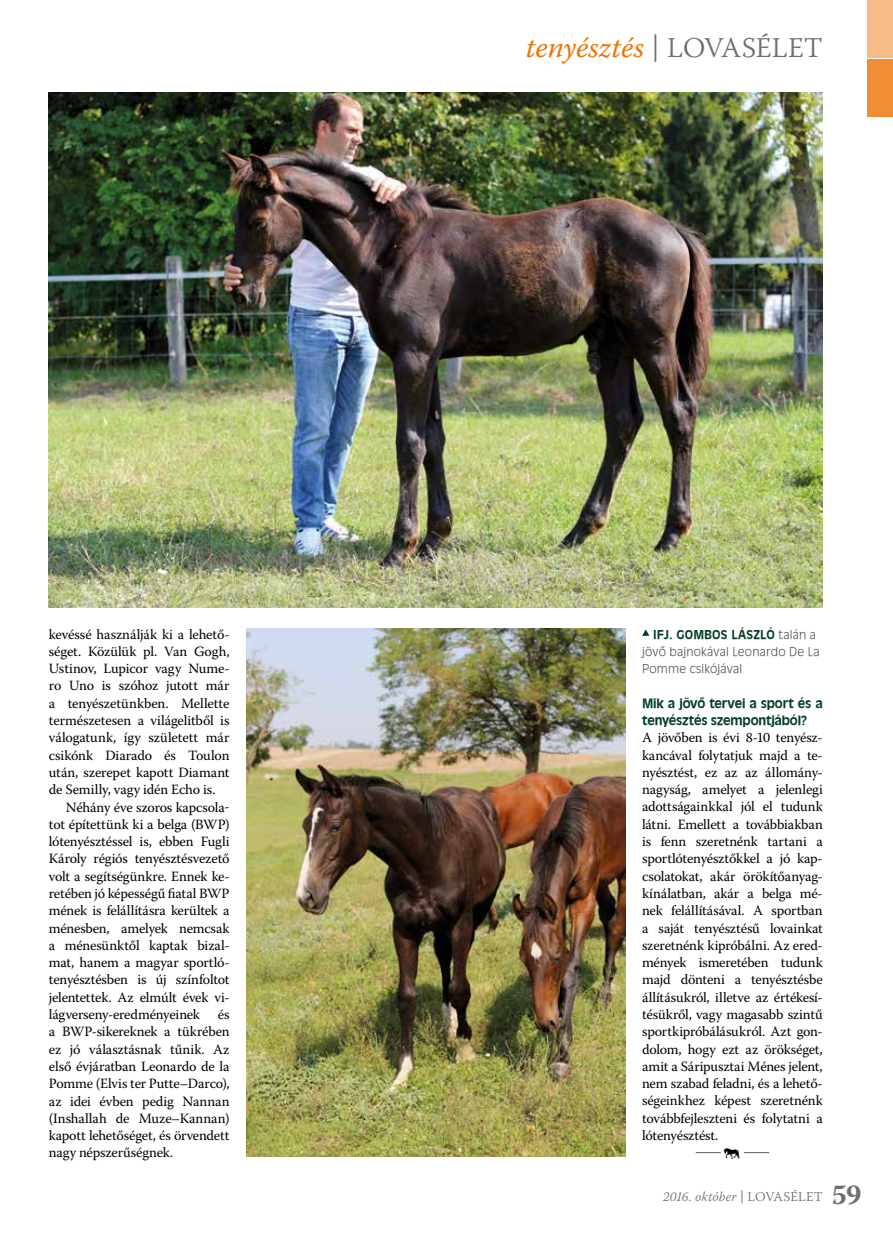
<style>
.page{position:relative;width:893px;height:1234px;background:#fff}
.page>*{position:absolute;margin:0;border:0;box-sizing:border-box;transform-origin:0 0}
.t1{font:italic 29.25px "Warnock Pro";letter-spacing:.005em;color:#ee7203}
.t2{font:14.1px/17.2px "Warnock Pro";letter-spacing:-.015em;color:#000;text-align:justify}
.t3{font:14.1px "DJ Horses 1";color:#000}
.t4{font:italic 300 13.35px "Warnock Pro";letter-spacing:.015em;color:#706f6f}
.t5{font:12.6px/17.2px "Incised 901 PFL Bold";letter-spacing:-.015em;color:#043e22}
.t6{font:12px/17.2px "Incised 901 Lt PFL Normal";letter-spacing:.015em;color:#575756}
.t7{font:12px "Incised 901 PFL Bold";letter-spacing:.015em;color:#043e22}
.s1{font-weight:300;font-style:normal;font-size:28.5px;color:#706f6f}
.s2{font-family:"Incised 901 Lt PFL Normal";color:#575756}
.s3{font-weight:400;font-style:normal;font-size:13.5px}
.s4{font-style:normal;font-size:13.5px}
.s5{font-weight:700;font-style:normal;font-size:28.5px}
</style>
<div class="page">
<div style="left:867px;top:60px;width:26px;height:57px;background:#f18e35"></div>
<div style="left:867px;top:0;width:26px;height:57px;background:#f6bb86"></div>
<svg style="left:696px;top:1152px;width:25px;height:1px"></svg>
<svg style="left:744px;top:1152px;width:25px;height:1px"></svg>
<img style="left:247px;top:628px;width:378px;height:528px">
<img style="left:49px;top:92px;width:774px;height:515px">
<svg style="left:642px;top:629px;width:7px;height:6px"></svg>
<p class="t2" style="left:49px;top:625px;width:182px">kevéssé használják ki a lehető-</p>
<p class="t2" style="left:49px;top:642px;width:182px">séget. Közülük pl. Van Gogh,</p>
<p class="t2" style="left:49px;top:659px;width:182px">Ustinov, Lupicor vagy Nume-</p>
<p class="t2" style="left:49px;top:676px;width:182px">ro Uno is szóhoz jutott már</p>
<p class="t2" style="left:49px;top:694px;width:182px">a tenyészetünkben. Mellette</p>
<p class="t2" style="left:49px;top:711px;width:182px">természetesen a világelitből is</p>
<p class="t2" style="left:49px;top:728px;width:182px">válogatunk, így született már</p>
<p class="t2" style="left:49px;top:746px;width:182px">csikónk Diarado és Toulon</p>
<p class="t2" style="left:49px;top:763px;width:182px">után, szerepet kapott Diamant</p>
<p class="t2" style="left:49px;top:780px;width:168px">de Semilly, vagy idén Echo is.</p>
<p class="t2" style="left:66px;top:797px;width:165px">Néhány éve szoros kapcsola-</p>
<p class="t2" style="left:49px;top:815px;width:182px">tot építettünk ki a belga (BWP)</p>
<p class="t2" style="left:49px;top:832px;width:182px">lótenyésztéssel is, ebben Fugli</p>
<p class="t2" style="left:49px;top:849px;width:182px">Károly régiós tenyésztésvezető</p>
<p class="t2" style="left:49px;top:867px;width:182px">volt a segítségünkre. Ennek ke-</p>
<p class="t2" style="left:49px;top:884px;width:182px">retében jó képességű fiatal BWP</p>
<p class="t2" style="left:49px;top:901px;width:182px">mének is felállításra kerültek a</p>
<p class="t2" style="left:49px;top:918px;width:182px">ménesben, amelyek nemcsak</p>
<p class="t2" style="left:49px;top:936px;width:182px">a ménesünktől kaptak bizal-</p>
<p class="t2" style="left:49px;top:953px;width:182px">mat, hanem a magyar sportló-</p>
<p class="t2" style="left:49px;top:970px;width:182px">tenyésztésben is új színfoltot</p>
<p class="t2" style="left:49px;top:987px;width:182px">jelentettek. Az elmúlt évek vi-</p>
<p class="t2" style="left:49px;top:1005px;width:153px">lágverseny-eredményeinek</p>
<p class="t2" style="left:49px;top:1005px;width:182px;text-indent:169px">és a BWP-sikereknek a tükrében ez jó választásnak tűnik. Az első évjáratban Leonardo de la Pomme (Elvis ter Putte–Darco), az idei évben pedig Nannan (Inshallah de Muze–Kannan) kapott lehetőséget, és örvendett nagy népszerűségnek.</p>
<h1 class="t1" style="left:526px;top:30px;width:298px">tenyésztés <span class="s1">| LOVASÉLET</span></h1>
<p class="t7" style="left:653px;top:626px;width:165px">ifj. Gombos László <span class="s2">talán a</span></p>
<p class="t6" style="left:642px;top:642px;width:179px">jövő bajnokával Leonardo De La<br>Pomme csikójával</p>
<p class="t5" style="left:642px;top:694px;width:182px">Mik a jövő tervei a sport és a tenyésztés szempontjából?</p>
<p class="t2" style="left:642px;top:728px;width:182px">A jövőben is évi 8-10 tenyész&shy;kancával folytatjuk majd a te&shy;nyésztést, ez az az állomány&shy;nagyság, amelyet a jelenlegi adottságainkkal jól el tudunk látni. Emellett a továbbiakban is fenn szeretnénk tartani a sportlótenyésztőkkel a jó kap&shy;csolatokat, akár örökítőanyag&shy;kínálatban, akár a belga mé&shy;nek felállításával. A sportban a saját tenyésztésű lovainkat szeretnénk kipróbálni. Az ered&shy;mények ismeretében tudunk majd dönteni a tenyésztésbe állításukról, illetve az értékesí&shy;tésükről, vagy magasabb szintű sportkipróbálásukról. Azt gon&shy;dolom, hogy ezt az örökséget, amit a Sáripusztai Ménes jelent, nem szabad feladni, és a lehető&shy;ségeinkhez képest szeretnénk továbbfejleszteni és folytatni a lótenyésztést.</p>
<p class="t3" style="left:724px;top:1145px;width:19px">s</p>
<p class="t4" style="left:663px;top:1187px;width:200px">2016. október <span class="s3">|</span> <span class="s4">LOVASÉLET</span> <span class="s5">59</span></p>
</div>
